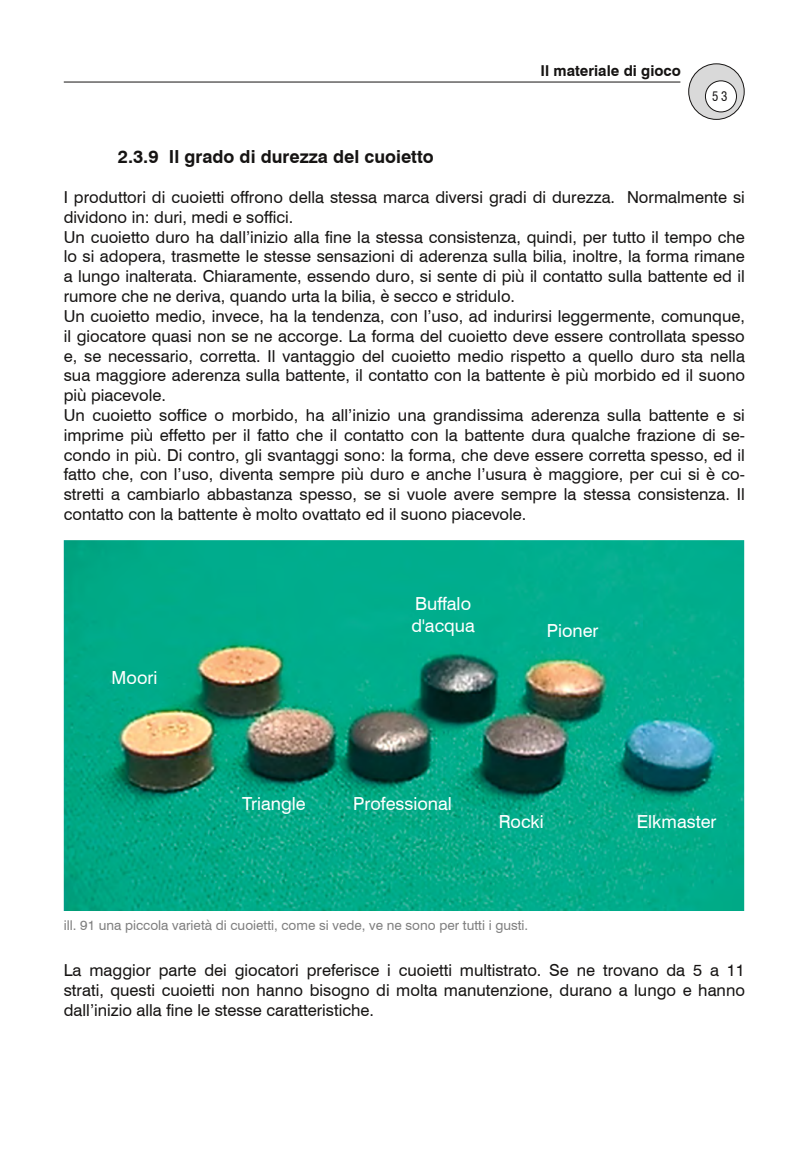
<style>
.page{position:relative;width:808px;height:1149px;background:#fff}
.page>*{position:absolute;margin:0;border:0;box-sizing:border-box;transform-origin:0 0}
.t1{font:18px/21.6px "Swiss 721 BT";color:#fff}
.t2{font:700 18px "Swiss 721 BT";color:#161413}
.t3{font:16.5px/19.8px "Swiss 721 BT";color:#161413}
.t4{font:700 15px "Swiss 721 BT";color:#161413}
.t5{font:13.5px "Swiss 721 BT";color:#7f7f7f}
.t6{font:condensed 12.75px "Swiss 721 BT";color:#161413}
</style>
<div class="page">
<div style="left:689px;top:64px;width:55px;height:55px;background:#d9d9d9;border-radius:50%"></div>
<div style="left:688px;top:64px;width:56px;height:55px;border:1px solid #161413;border-radius:50%"></div>
<div style="left:705px;top:81px;width:31px;height:31px;background:#fff;border-radius:50%"></div>
<div style="left:705px;top:81px;width:32px;height:31px;border:1px solid #161413;border-radius:50%"></div>
<hr style="left:64px;top:82px;width:616px;height:1px;background:#161413">
<img style="left:64px;top:540px;width:680px;height:370px">
<p class="t4" style="left:540px;top:62px;width:142px">Il materiale di gioco</p>
<p class="t6" style="left:712px;top:88px;width:17px">53</p>
<p class="t2" style="left:118px;top:146px;width:317px">2.3.9 Il grado di durezza del cuoietto</p>
<p class="t3" style="left:64px;top:187px;width:683px">I produttori di cuoietti offrono della stessa marca diversi gradi di durezza. Normalmente si dividono in: duri, medi e soffici.<br>Un cuoietto duro ha dall’inizio alla fine la stessa consistenza, quindi, per tutto il tempo che lo si adopera, trasmette le stesse sensazioni di aderenza sulla bilia, inoltre, la forma rimane a lungo inalterata. Chiaramente, essendo duro, si sente di più il contatto sulla battente ed il rumore che ne deriva, quando urta la bilia, è secco e stridulo.<br>Un cuoietto medio, invece, ha la tendenza, con l’uso, ad indurirsi leggermente, comunque, il giocatore quasi non se ne accorge. La forma del cuoietto deve essere controllata spesso e, se necessario, corretta. Il vantaggio del cuoietto medio rispetto a quello duro sta nella sua maggiore aderenza sulla battente, il contatto con la battente è più morbido ed il suono più piacevole.<br>Un cuoietto soffice o morbido, ha all’inizio una grandissima aderenza sulla battente e si imprime più effetto per il fatto che il contatto con la battente dura qualche frazione di se&shy;condo in più. Di contro, gli svantaggi sono: la forma, che deve essere corretta spesso, ed il fatto che, con l’uso, diventa sempre più duro e anche l’usura è maggiore, per cui si è co&shy;stretti a cambiarlo abbastanza spesso, se si vuole avere sempre la stessa consistenza. Il contatto con la battente è molto ovattato ed il suono piacevole.</p>
<p class="t1" style="left:112px;top:666px;width:47px">Moori</p>
<p class="t1" style="left:411px;top:593px;width:65px">Buffalo d'acqua</p>
<p class="t1" style="left:547px;top:619px;width:53px">Pioner</p>
<p class="t1" style="left:242px;top:792px;width:65px">Triangle</p>
<p class="t1" style="left:353px;top:792px;width:100px">Professional</p>
<p class="t1" style="left:499px;top:810px;width:47px">Rocki</p>
<p class="t1" style="left:637px;top:810px;width:81px">Elkmaster</p>
<p class="t5" style="left:64px;top:917px;width:466px">ill. 91 una piccola varietà di cuoietti, come si vede, ve ne sono per tutti i gusti.</p>
<p class="t3" style="left:64px;top:959px;width:683px;text-align:justify">La maggior parte dei giocatori preferisce i cuoietti multistrato. Se ne trovano da 5 a 11 strati, questi cuoietti non hanno bisogno di molta manutenzione, durano a lungo e hanno dall’inizio alla fine le stesse caratteristiche.</p>
</div>
